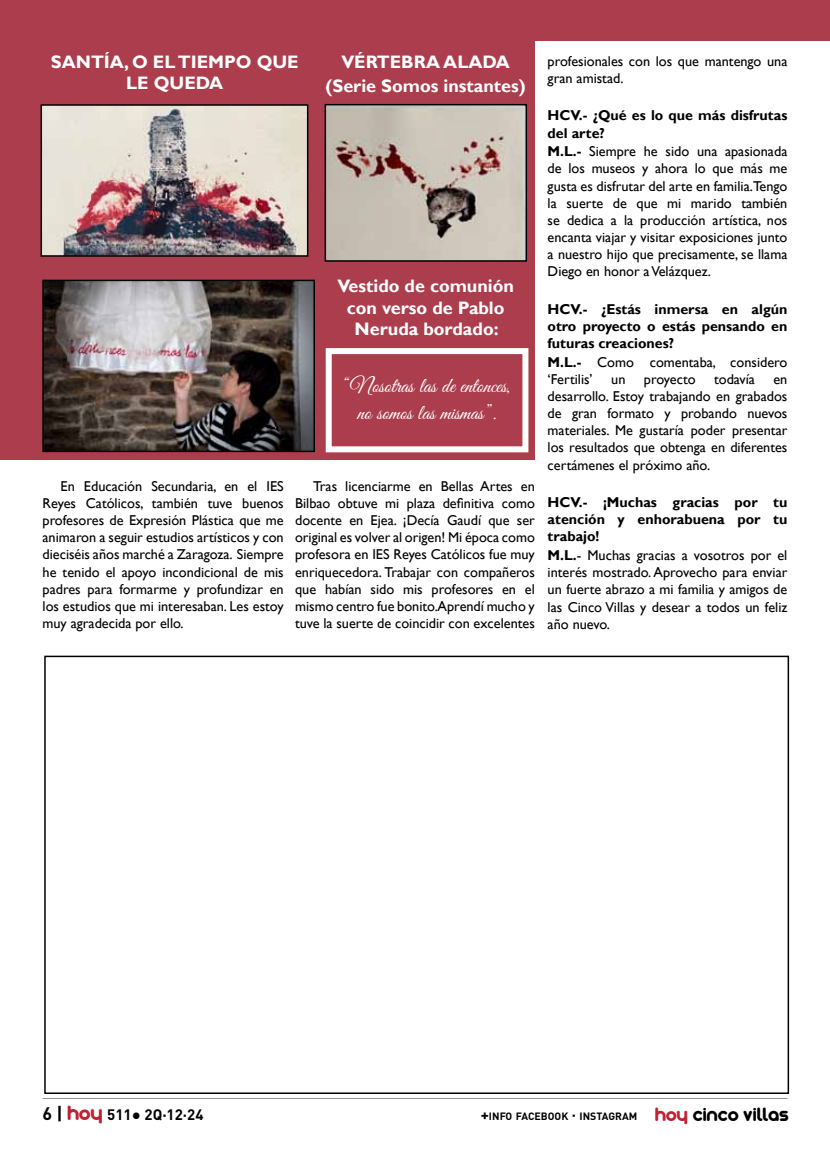
<style>
.page{position:relative;width:830px;height:1149px;background:#fff}
.page>*{position:absolute;margin:0;border:0;box-sizing:border-box;transform-origin:0 0}
.t1{font:21px/26.8px "Great Vibes";color:#fff;text-align:center}
.t2{font:700 18px/21.6px "Gill Sans";color:#fff;text-align:center}
.t3{font:700 15px "DIN";color:#000}
.t4{font:14.25px/17.1px "Gill Sans";color:#000;text-align:justify}
.t5{font:700 14.25px/17.1px "Gill Sans";color:#000;text-align:justify}
.t6{font:700 10.5px "DIN";color:#000}
.s1{font-weight:700}
.s2{font-size:18px}
.s3{font-family:"z Arista";font-weight:400;font-size:22.5px;color:#c0202f}
.s4{font-family:"Times New Roman";font-weight:400}
.s5{font-size:15px}
.s6{font-family:"z Arista";font-weight:400;font-size:21px;color:#c0202f}
.s7{font-family:"z Arista";font-weight:400;font-size:21px}
</style>
<div class="page">
<hr style="left:43px;top:1097px;width:744px;height:1px;background:#939598">
<div style="left:0;top:0;width:534px;height:459px;background:#ac3d4d"></div>
<img style="left:45px;top:282px;width:267px;height:167px">
<div style="left:42px;top:279px;width:273px;height:173px;border:2px solid #000"></div>
<img style="left:327px;top:107px;width:196px;height:151px">
<div style="left:324px;top:104px;width:202px;height:157px;border:2px solid #000"></div>
<div style="left:0;top:0;width:829px;height:40px;background:#ac3d4d"></div>
<div style="left:44px;top:655px;width:744px;height:438px;border:2px solid #000"></div>
<div style="left:325px;top:348px;width:203px;height:104px;border:6px solid #fff"></div>
<img style="left:43px;top:107px;width:262px;height:146px">
<div style="left:40px;top:104px;width:268px;height:152px;border:2px solid #000"></div>
<p class="t2" style="left:51px;top:51px;width:249px">SANTÍA, O EL TIEMPO QUE<br>LE QUEDA</p>
<p class="t2" style="left:325px;top:51px;width:202px;line-height:23.2px">VÉRTEBRA ALADA (Serie Somos instantes)</p>
<p class="t2" style="left:337px;top:275px;width:178px">Vestido de comunión con verso de Pablo<br>Neruda bordado:</p>
<h1 class="t1" style="left:343px;top:374px;width:168px">“Nosotras las de entonces, no somos las mismas”.</h1>
<p class="t4" style="left:43px;top:477px;width:242px;text-indent:18px">En Educación Secundaria, en el IES Reyes Católicos, también tuve buenos profesores de Expresión Plástica que me animaron a seguir estudios artísticos y con dieciséis años marché a Zaragoza. Siempre he tenido el apoyo incondicional de mis padres para formarme y profundizar en los estudios que mi interesaban. Les estoy muy agradecida por ello.</p>
<p class="t4" style="left:295px;top:477px;width:241px;text-indent:18px">Tras licenciarme en Bellas Artes en Bilbao obtuve mi plaza definitiva como docente en Ejea. ¡Decía Gaudí que ser original es volver al origen! Mi época como profesora en IES Reyes Católicos fue muy enriquecedora. Trabajar con compañeros que habían sido mis profesores en el mismo centro fue bonito.Aprendí mucho y tuve la suerte de coincidir con excelentes</p>
<p class="t4" style="left:547px;top:53px;width:241px">profesionales con los que mantengo una gran amistad.</p>
<p class="t5" style="left:547px;top:107px;width:241px">HCV.- ¿Qué es lo que más disfrutas del arte?</p>
<p class="t4" style="left:547px;top:143px;width:241px"><span class="s1">M.L.-</span> Siempre he sido una apasionada de los museos y ahora lo que más me gusta es disfrutar del arte en familia.Tengo la suerte de que mi marido también se dedica a la producción artística, nos encanta viajar y visitar exposiciones junto a nuestro hijo que precisamente, se llama Diego en honor a Velázquez.</p>
<p class="t5" style="left:547px;top:301px;width:241px">HCV.- ¿Estás inmersa en algún otro proyecto o estás pensando en futuras creaciones?</p>
<p class="t4" style="left:547px;top:353px;width:241px"><span class="s1">M.L.-</span> Como comentaba, considero ‘Fertilis’</p>
<p class="t4" style="left:611px;top:371px;width:16px">un</p>
<p class="t4" style="left:643px;top:371px;width:53px">proyecto</p>
<p class="t4" style="left:713px;top:371px;width:42px">todavía</p>
<p class="t4" style="left:547px;top:371px;width:241px;text-indent:226px">en desarrollo. Estoy trabajando en grabados de gran formato y probando nuevos materiales. Me gustaría poder presentar los resultados que obtenga en diferentes certámenes el próximo año.</p>
<p class="t5" style="left:547px;top:494px;width:241px">HCV.- ¡Muchas gracias por tu atención y enhorabuena por tu trabajo!</p>
<p class="t4" style="left:547px;top:547px;width:241px"><span class="s1">M.L.</span>- Muchas gracias a vosotros por el interés mostrado. Aprovecho para enviar un fuerte abrazo a mi familia y amigos de las Cinco Villas y desear a todos un feliz año nuevo.</p>
<p class="t3" style="left:43px;top:1104px;width:162px"><span class="s2">6 |</span> <span class="s3">hoy</span> 511<span class="s4">●</span> 2Q·12·24</p>
<p class="t6" style="left:480px;top:1109px;width:309px"><span class="s5">+</span>INFO FACEBOOK <span class="s5">·</span> INSTAGRAM <span class="s6">hoy</span> <span class="s7">cinco villas</span></p>
</div>
